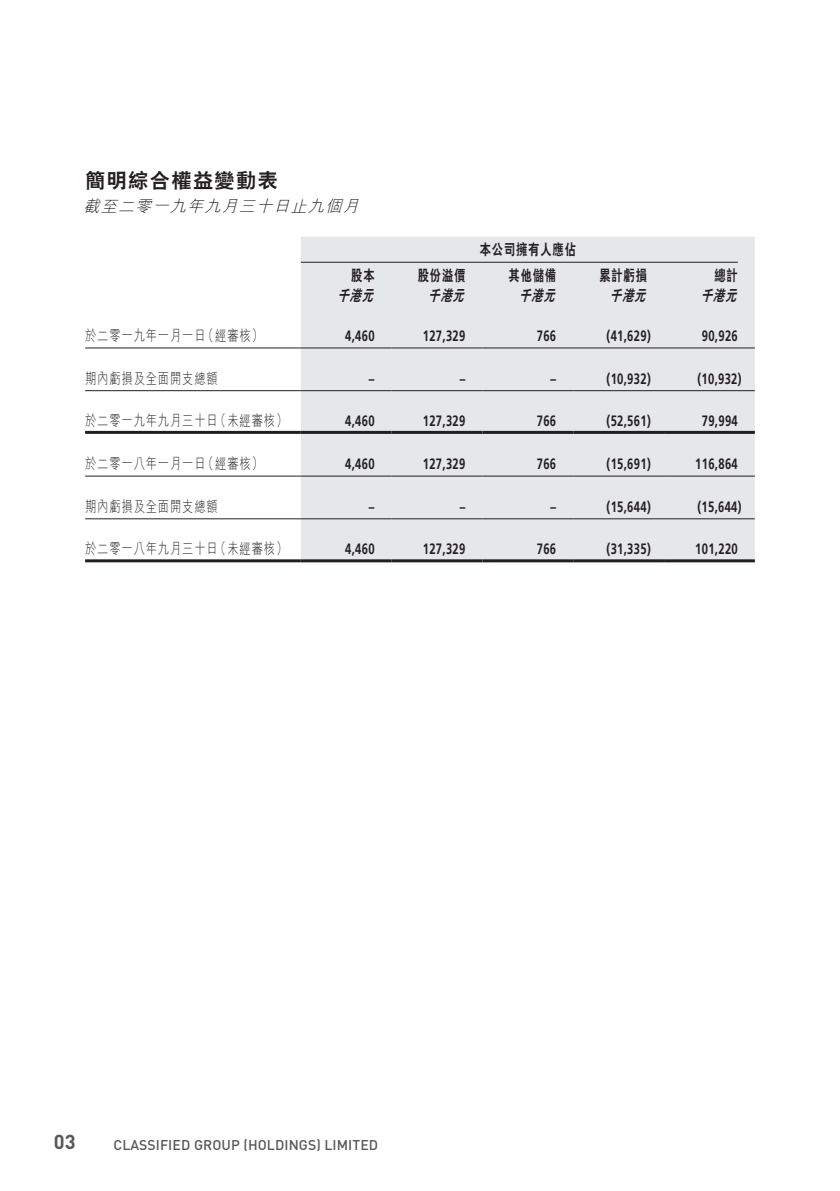
<style>
.page{position:relative;width:840px;height:1191px;background:#fff}
.page>*{position:absolute;margin:0;border:0;box-sizing:border-box;transform-origin:0 0}
.t1{font:800 20px "C Hei 2 HK";letter-spacing:.08em;color:#231f20}
.t2{font:700 20px "DIN";color:#57585a}
.t3{font:italic 300 16px "M Hei HK";color:#231f20}
.t4{font:700 15px "Frutiger LT Std";letter-spacing:.03em;color:#231f20;scale:.75 1}
.t5{font:300 15px "M Hei HK";letter-spacing:.08em;color:#231f20;scale:.75 1}
.t6{font:800 15px "C Hei 2 HK";letter-spacing:.08em;color:#231f20;scale:.75 1}
.t7{font:italic 800 15px "C Hei 2 HK";color:#231f20;scale:.75 1}
.t8{font:500 14px "DIN";letter-spacing:.005em;color:#57585a}
</style>
<div class="page">
<div style="left:300px;top:237px;width:454px;height:322px;background:#e6e7e9"></div>
<hr style="left:300px;top:262px;width:437px;height:1px;background:#231f20">
<hr style="left:85px;top:347px;width:215px;height:1px;background:#231f20">
<hr style="left:300px;top:347px;width:91px;height:1px;background:#231f20">
<hr style="left:391px;top:347px;width:91px;height:1px;background:#231f20">
<hr style="left:482px;top:347px;width:91px;height:1px;background:#231f20">
<hr style="left:573px;top:347px;width:90px;height:1px;background:#231f20">
<hr style="left:663px;top:347px;width:91px;height:1px;background:#231f20">
<hr style="left:85px;top:390px;width:215px;height:1px;background:#231f20">
<hr style="left:300px;top:390px;width:91px;height:1px;background:#231f20">
<hr style="left:391px;top:390px;width:91px;height:1px;background:#231f20">
<hr style="left:482px;top:390px;width:91px;height:1px;background:#231f20">
<hr style="left:573px;top:390px;width:90px;height:1px;background:#231f20">
<hr style="left:663px;top:390px;width:91px;height:1px;background:#231f20">
<hr style="left:85px;top:431px;width:215px;height:3px;background:#231f20">
<hr style="left:300px;top:431px;width:91px;height:3px;background:#231f20">
<hr style="left:391px;top:431px;width:91px;height:3px;background:#231f20">
<hr style="left:482px;top:431px;width:91px;height:3px;background:#231f20">
<hr style="left:573px;top:431px;width:90px;height:3px;background:#231f20">
<hr style="left:663px;top:431px;width:91px;height:3px;background:#231f20">
<hr style="left:85px;top:475px;width:215px;height:1px;background:#231f20">
<hr style="left:300px;top:475px;width:91px;height:1px;background:#231f20">
<hr style="left:391px;top:475px;width:91px;height:1px;background:#231f20">
<hr style="left:482px;top:475px;width:91px;height:1px;background:#231f20">
<hr style="left:573px;top:475px;width:90px;height:1px;background:#231f20">
<hr style="left:663px;top:475px;width:91px;height:1px;background:#231f20">
<hr style="left:85px;top:518px;width:215px;height:1px;background:#231f20">
<hr style="left:300px;top:518px;width:91px;height:1px;background:#231f20">
<hr style="left:391px;top:518px;width:91px;height:1px;background:#231f20">
<hr style="left:482px;top:518px;width:91px;height:1px;background:#231f20">
<hr style="left:573px;top:518px;width:90px;height:1px;background:#231f20">
<hr style="left:663px;top:518px;width:91px;height:1px;background:#231f20">
<hr style="left:85px;top:559px;width:215px;height:3px;background:#231f20">
<hr style="left:300px;top:559px;width:91px;height:3px;background:#231f20">
<hr style="left:391px;top:559px;width:91px;height:3px;background:#231f20">
<hr style="left:482px;top:559px;width:91px;height:3px;background:#231f20">
<hr style="left:573px;top:559px;width:90px;height:3px;background:#231f20">
<hr style="left:663px;top:559px;width:91px;height:3px;background:#231f20">
<h1 class="t1" style="left:85px;top:170px;width:194px">簡明綜合權益變動表</h1>
<p class="t3" style="left:83px;top:198px;width:280px">截至二零一九年九月三十日止九個月</p>
<p class="t6" style="left:479px;top:242px;width:130px">本公司擁有人應佔</p>
<p class="t6" style="left:351px;top:268px;width:33px">股本</p>
<p class="t6" style="left:417px;top:268px;width:65px">股份溢價</p>
<p class="t6" style="left:508px;top:268px;width:65px">其他儲備</p>
<p class="t6" style="left:599px;top:268px;width:65px">累計虧損</p>
<p class="t6" style="left:714px;top:268px;width:33px">總計</p>
<p class="t7" style="left:337px;top:288px;width:54px">千港元</p>
<p class="t7" style="left:428px;top:288px;width:54px">千港元</p>
<p class="t7" style="left:519px;top:288px;width:54px">千港元</p>
<p class="t7" style="left:609px;top:288px;width:54px">千港元</p>
<p class="t7" style="left:700px;top:288px;width:54px">千港元</p>
<p class="t5" style="left:202px;top:328px;width:82px">（經審核(</p>
<p class="t5" style="left:85px;top:328px;width:162px">於二零一九年一月一日</p>
<p class="t4" style="left:345px;top:327px;width:41px">4,460</p>
<p class="t4" style="left:422px;top:327px;width:58px">127,329</p>
<p class="t4" style="left:536px;top:327px;width:27px">766</p>
<p class="t4" style="left:606px;top:327px;width:60px">)41,629(</p>
<p class="t4" style="left:701px;top:327px;width:49px">90,926</p>
<p class="t5" style="left:85px;top:370px;width:178px">期內虧損及全面開支總額</p>
<p class="t4" style="left:369px;top:369px;width:9px">–</p>
<p class="t4" style="left:459px;top:369px;width:9px">–</p>
<p class="t4" style="left:550px;top:369px;width:9px">–</p>
<p class="t4" style="left:606px;top:369px;width:60px">)10,932(</p>
<p class="t4" style="left:697px;top:369px;width:60px">)10,932(</p>
<p class="t5" style="left:215px;top:413px;width:98px">（未經審核(</p>
<p class="t5" style="left:85px;top:413px;width:178px">於二零一九年九月三十日</p>
<p class="t4" style="left:345px;top:412px;width:41px">4,460</p>
<p class="t4" style="left:422px;top:412px;width:58px">127,329</p>
<p class="t4" style="left:536px;top:412px;width:27px">766</p>
<p class="t4" style="left:606px;top:412px;width:60px">)52,561(</p>
<p class="t4" style="left:701px;top:412px;width:49px">79,994</p>
<p class="t5" style="left:202px;top:456px;width:82px">（經審核(</p>
<p class="t5" style="left:85px;top:456px;width:162px">於二零一八年一月一日</p>
<p class="t4" style="left:345px;top:455px;width:41px">4,460</p>
<p class="t4" style="left:422px;top:455px;width:58px">127,329</p>
<p class="t4" style="left:536px;top:455px;width:27px">766</p>
<p class="t4" style="left:606px;top:455px;width:60px">)15,691(</p>
<p class="t4" style="left:694px;top:455px;width:58px">116,864</p>
<p class="t5" style="left:85px;top:498px;width:178px">期內虧損及全面開支總額</p>
<p class="t4" style="left:369px;top:498px;width:9px">–</p>
<p class="t4" style="left:459px;top:498px;width:9px">–</p>
<p class="t4" style="left:550px;top:498px;width:9px">–</p>
<p class="t4" style="left:606px;top:498px;width:60px">)15,644(</p>
<p class="t4" style="left:697px;top:498px;width:60px">)15,644(</p>
<p class="t5" style="left:215px;top:541px;width:98px">（未經審核(</p>
<p class="t5" style="left:85px;top:541px;width:178px">於二零一八年九月三十日</p>
<p class="t4" style="left:345px;top:540px;width:41px">4,460</p>
<p class="t4" style="left:422px;top:540px;width:58px">127,329</p>
<p class="t4" style="left:536px;top:540px;width:27px">766</p>
<p class="t4" style="left:606px;top:540px;width:60px">)31,335(</p>
<p class="t4" style="left:694px;top:540px;width:58px">101,220</p>
<h1 class="t2" style="left:54px;top:1129px;width:23px">03</h1>
<p class="t8" style="left:113px;top:1135px;width:266px">CLASSIFIED GROUP (HOLDINGS) LIMITED</p>
</div>
